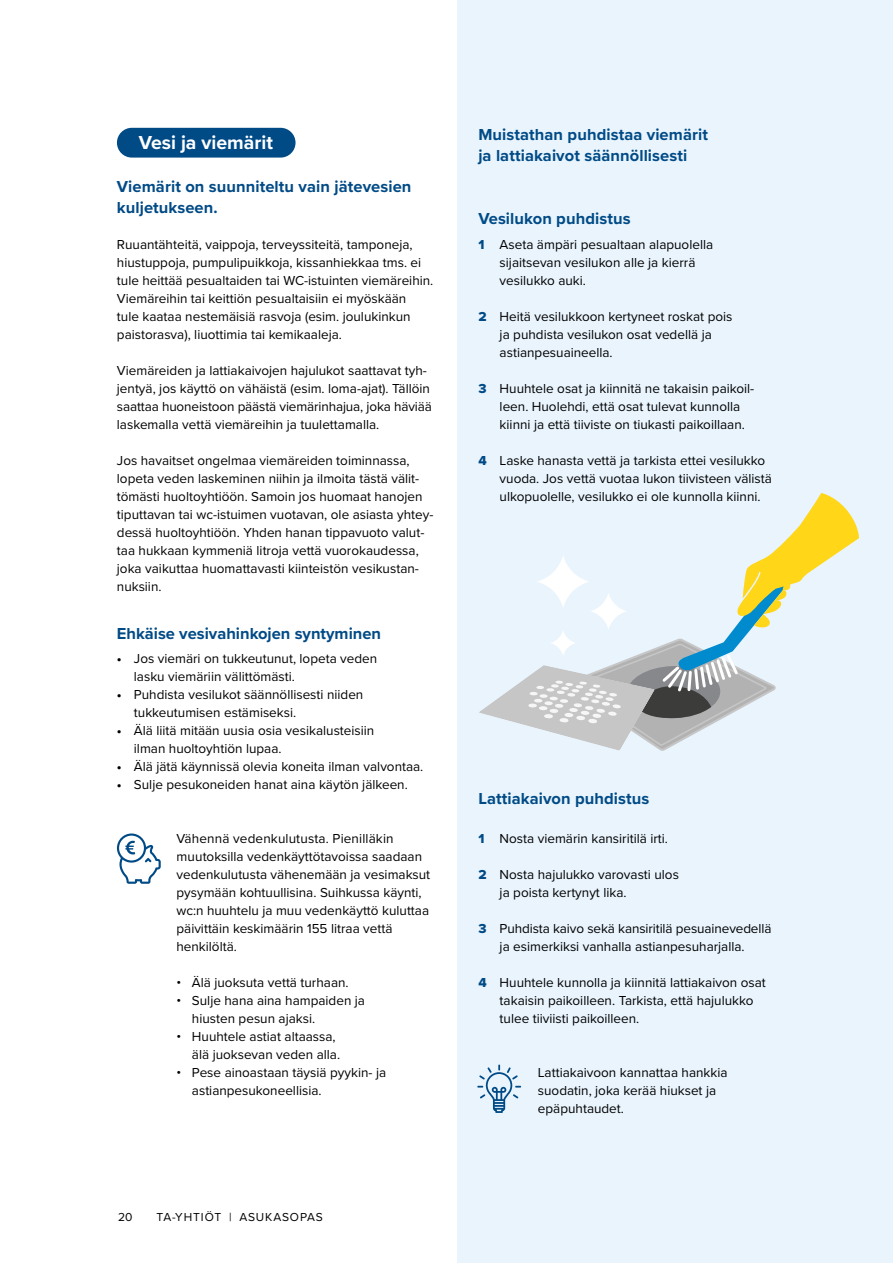
<style>
.page{position:relative;width:893px;height:1263px;background:#fff}
.page>*{position:absolute;margin:0;border:0;box-sizing:border-box;transform-origin:0 0}
.t1{font:700 19.5px "Proxima Nova";color:#fff}
.t2{font:700 16.5px/21px "Proxima Nova";letter-spacing:.005em;color:#004a86}
.t3{font:13.5px/18px "Proxima Nova";color:#000}
.t4{font:12px "Proxima Nova";letter-spacing:.075em;color:#000}
.s1{font-weight:700}
.s2{font-family:"Proxima Nova Extrabld";color:#004a86}
</style>
<div class="page">
<div style="left:457px;top:0;width:436px;height:1263px;background:#e9f4fd"></div>
<div style="left:117px;top:128px;width:179px;height:30px;background:#004a86;border-radius:15px"></div>
<svg style="left:479px;top:493px;width:380px;height:258px"></svg>
<svg style="left:117px;top:833px;width:44px;height:51px"></svg>
<svg style="left:477px;top:1064px;width:44px;height:49px"></svg>
<h1 class="t1" style="left:139px;top:128px;width:136px">Vesi ja viemärit</h1>
<p class="t2" style="left:117px;top:176px;width:296px">Viemärit on suunniteltu vain jätevesien kuljetukseen.</p>
<p class="t3" style="left:117px;top:235px;width:318px">Ruuantähteitä, vaippoja, terveyssiteitä, tamponeja, hiustuppoja, pumpulipuikkoja, kissanhiekkaa tms. ei tule heittää pesualtaiden tai WC-istuinten viemäreihin.<br>Viemäreihin tai keittiön pesualtaisiin ei myöskään<br>tule kaataa nestemäisiä rasvoja (esim. joulukinkun paistorasva), liuottimia tai kemikaaleja.</p>
<p class="t3" style="left:117px;top:361px;width:317px">Viemäreiden ja lattiakaivojen hajulukot saattavat tyh&shy;jentyä, jos käyttö on vähäistä (esim. loma-ajat). Tällöin saattaa huoneistoon päästä viemärinhajua, joka häviää laskemalla vettä viemäreihin ja tuulettamalla.</p>
<p class="t3" style="left:117px;top:451px;width:317px">Jos havaitset ongelmaa viemäreiden toiminnassa, lopeta veden laskeminen niihin ja ilmoita tästä välit&shy;tömästi huoltoyhtiöön. Samoin jos huomaat hanojen tiputtavan tai wc-istuimen vuotavan, ole asiasta yhtey&shy;dessä huoltoyhtiöön. Yhden hanan tippavuoto valut&shy;taa hukkaan kymmeniä litroja vettä vuorokaudessa, joka vaikuttaa huomattavasti kiinteistön vesikustan&shy;nuksiin.</p>
<p class="t2" style="left:117px;top:623px;width:266px">Ehkäise vesivahinkojen syntyminen</p>
<p class="t3" style="left:134px;top:649px;width:245px;text-indent:-17px"><span class="s1">•</span> Jos viemäri on tukkeutunut, lopeta veden lasku viemäriin välittömästi.</p>
<p class="t3" style="left:134px;top:685px;width:231px;text-indent:-17px"><span class="s1">•</span> Puhdista vesilukot säännöllisesti niiden tukkeutumisen estämiseksi.</p>
<p class="t3" style="left:134px;top:721px;width:242px;text-indent:-17px"><span class="s1">•</span> Älä liitä mitään uusia osia vesikalusteisiin ilman huoltoyhtiön lupaa.</p>
<p class="t3" style="left:117px;top:757px;width:308px"><span class="s1">•</span> Älä jätä käynnissä olevia koneita ilman valvontaa.</p>
<p class="t3" style="left:117px;top:775px;width:292px"><span class="s1">•</span> Sulje pesukoneiden hanat aina käytön jälkeen.</p>
<p class="t3" style="left:176px;top:829px;width:255px">Vähennä vedenkulutusta. Pienilläkin muutoksilla vedenkäyttötavoissa saadaan vedenkulutusta vähenemään ja vesimaksut pysymään kohtuullisina. Suihkussa käynti, wc:n huuhtelu ja muu vedenkäyttö kuluttaa päivittäin keskimäärin 155 litraa vettä henkilöltä.</p>
<p class="t3" style="left:176px;top:973px;width:174px">• Älä juoksuta vettä turhaan.</p>
<p class="t3" style="left:192px;top:991px;width:175px;text-indent:-15px">• Sulje hana aina hampaiden ja hiusten pesun ajaksi.</p>
<p class="t3" style="left:192px;top:1027px;width:150px;text-indent:-15px">• Huuhtele astiat altaassa, älä juoksevan veden alla.</p>
<p class="t3" style="left:192px;top:1063px;width:196px;text-indent:-15px">• Pese ainoastaan täysiä pyykin- ja astianpesukoneellisia.</p>
<p class="t4" style="left:118px;top:1208px;width:16px">20</p>
<p class="t4" style="left:156px;top:1208px;width:168px">TA-YHTIÖT | ASUKASOPAS</p>
<p class="t2" style="left:478px;top:123px;width:231px">Muistathan puhdistaa viemärit ja lattiakaivot säännöllisesti</p>
<p class="t2" style="left:478px;top:207px;width:154px">Vesilukon puhdistus</p>
<p class="t3" style="left:500px;top:235px;width:215px;text-indent:-21px"><span class="s2">1</span> Aseta ämpäri pesualtaan alapuolella sijaitsevan vesilukon alle ja kierrä vesilukko auki.</p>
<p class="t3" style="left:500px;top:307px;width:234px;text-indent:-21px"><span class="s2">2</span> Heitä vesilukkoon kertyneet roskat pois ja puhdista vesilukon osat vedellä ja astianpesuaineella.</p>
<p class="t3" style="left:500px;top:379px;width:256px;text-indent:-21px"><span class="s2">3</span> Huuhtele osat ja kiinnitä ne takaisin paikoil&shy;leen. Huolehdi, että osat tulevat kunnolla kiinni ja että tiiviste on tiukasti paikoillaan.</p>
<p class="t3" style="left:500px;top:451px;width:274px;text-indent:-21px"><span class="s2">4</span> Laske hanasta vettä ja tarkista ettei vesilukko vuoda. Jos vettä vuotaa lukon tiivisteen välistä ulkopuolelle, vesilukko ei ole kunnolla kiinni.</p>
<p class="t2" style="left:478px;top:788px;width:173px">Lattiakaivon puhdistus</p>
<p class="t3" style="left:478px;top:829px;width:191px"><span class="s2">1</span> Nosta viemärin kansiritilä irti.</p>
<p class="t3" style="left:500px;top:865px;width:181px;text-indent:-21px"><span class="s2">2</span> Nosta hajulukko varovasti ulos ja poista kertynyt lika.</p>
<p class="t3" style="left:478px;top:919px;width:295px;text-align:center"><span class="s2">3</span> Puhdista kaivo sekä kansiritilä pesuainevedellä ja esimerkiksi vanhalla astianpesuharjalla.</p>
<p class="t3" style="left:500px;top:973px;width:268px;text-indent:-21px"><span class="s2">4</span> Huuhtele kunnolla ja kiinnitä lattiakaivon osat takaisin paikoilleen. Tarkista, että hajulukko tulee tiiviisti paikoilleen.</p>
<p class="t3" style="left:538px;top:1063px;width:191px">Lattiakaivoon kannattaa hankkia suodatin, joka kerää hiukset ja epäpuhtaudet.</p>
</div>
